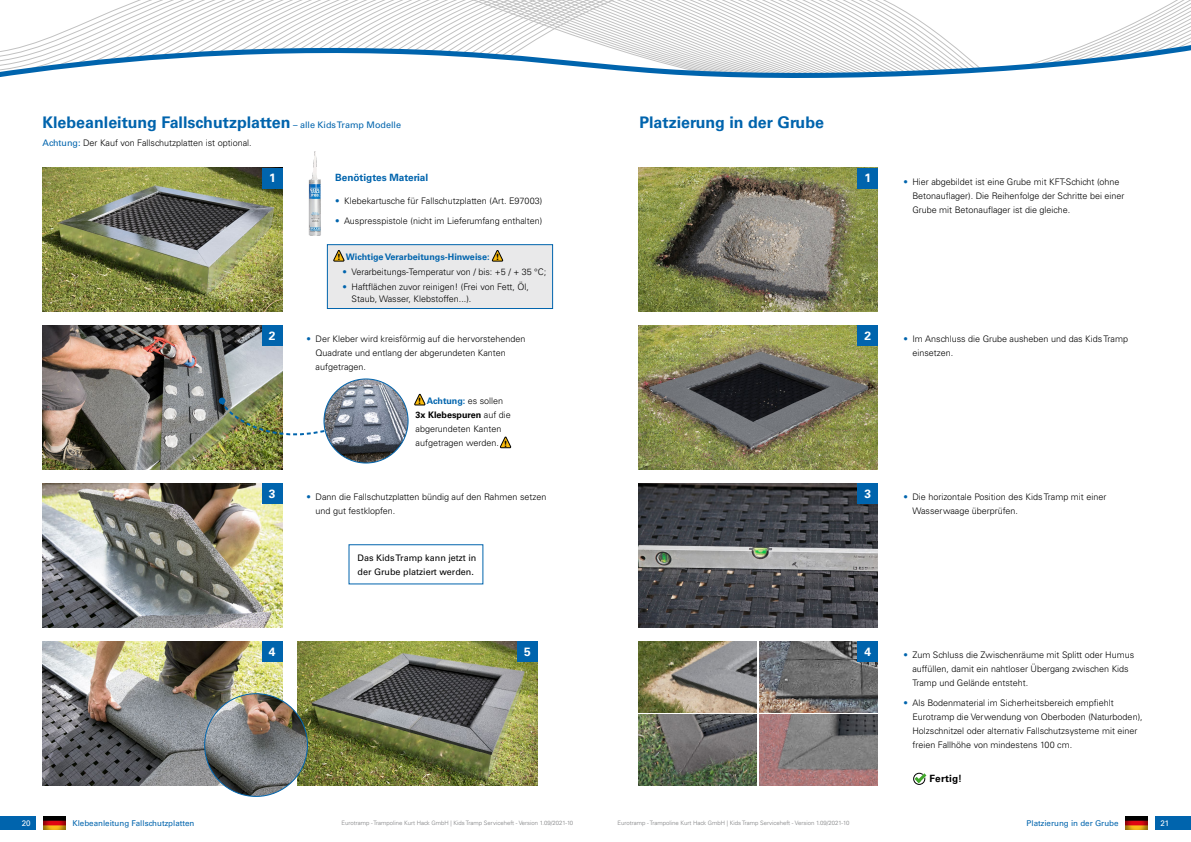
<style>
.page{position:relative;width:1191px;height:842px;background:#fff}
.page>*{position:absolute;margin:0;border:0;box-sizing:border-box;transform-origin:0 0}
.t1{font:700 16px "Univers LT Std";color:#0064ad}
.t2{font:700 12px "Univers LT Std";color:#fff}
.t3{font:700 10px "Univers LT Std";color:#0064ad}
.t4{font:700 10px "Univers LT Std";letter-spacing:.01em;color:#000}
.t5{font:300 9px/14px "Univers LT Std";color:#000}
.t6{font:9px/14px "Univers LT Std";color:#000}
.t7{font:700 9px "Univers LT Std";color:#0064ad}
.t8{font:9px "Brothers OT";color:#000}
.t9{font:8px "Univers LT Std";color:#0064ad}
.t10{font:8px "Univers LT Std";color:#fff}
.t11{font:300 6px "Univers LT Std";color:#7b7c7e}
.s1{font-weight:400;font-size:9px}
.s2{font-weight:400;color:#0064ad}
.s3{color:#0064ad}
.s4{font-family:"Brothers OT";font-weight:400;color:#000}
.s5{font-weight:700;color:#0064ad}
.s6{font-weight:700}
</style>
<div class="page">
<div style="left:1155px;top:816px;width:36px;height:13px;background:#0064ad"></div>
<svg style="left:42px;top:0;width:1149px;height:40px"></svg>
<svg style="left:0;top:40px;width:1191px;height:38px"></svg>
<div style="left:0;top:816px;width:36px;height:13px;background:#0064ad"></div>
<img style="left:43px;top:816px;width:22px;height:13px">
<img style="left:1126px;top:816px;width:21px;height:13px">
<img style="left:759px;top:641px;width:119px;height:71px">
<img style="left:638px;top:325px;width:240px;height:145px">
<img style="left:638px;top:483px;width:240px;height:144px">
<img style="left:638px;top:168px;width:240px;height:144px">
<img style="left:43px;top:168px;width:239px;height:144px">
<img style="left:43px;top:641px;width:239px;height:144px">
<img style="left:298px;top:641px;width:240px;height:144px">
<img style="left:43px;top:325px;width:239px;height:145px">
<img style="left:638px;top:641px;width:119px;height:71px">
<img style="left:759px;top:714px;width:119px;height:71px">
<img style="left:638px;top:714px;width:119px;height:71px">
<img style="left:42px;top:483px;width:240px;height:144px">
<div style="left:857px;top:168px;width:21px;height:20px;background:#0064ad"></div>
<div style="left:262px;top:168px;width:20px;height:20px;background:#0064ad"></div>
<div style="left:262px;top:641px;width:20px;height:21px;background:#0064ad"></div>
<div style="left:517px;top:641px;width:21px;height:21px;background:#0064ad"></div>
<div style="left:857px;top:325px;width:21px;height:21px;background:#0064ad"></div>
<div style="left:262px;top:325px;width:20px;height:21px;background:#0064ad"></div>
<div style="left:857px;top:641px;width:21px;height:21px;background:#0064ad"></div>
<div style="left:857px;top:483px;width:21px;height:21px;background:#0064ad"></div>
<div style="left:262px;top:483px;width:20px;height:21px;background:#0064ad"></div>
<img style="left:219px;top:398px;width:114px;height:50px">
<img style="left:324px;top:379px;width:84px;height:84px;border-radius:42px">
<svg style="left:414px;top:394px;width:11px;height:11px"></svg>
<svg style="left:500px;top:437px;width:11px;height:11px"></svg>
<div style="left:913px;top:773px;width:12px;height:12px;border:1px solid #000;border-radius:50%"></div>
<svg style="left:914px;top:773px;width:12px;height:10px"></svg>
<div style="left:327px;top:244px;width:226px;height:65px;background:#e9e9ea;border:1px solid #0064ad"></div>
<img style="left:308px;top:151px;width:13px;height:84px">
<img style="left:205px;top:694px;width:102px;height:102px;border-radius:51px">
<svg style="left:333px;top:250px;width:11px;height:12px"></svg>
<svg style="left:491px;top:250px;width:12px;height:12px"></svg>
<h1 class="t1" style="left:43px;top:113px;width:360px">Klebeanleitung Fallschutzplatten <span class="s1">– alle Kids Tramp Modelle</span></h1>
<h1 class="t1" style="left:639px;top:113px;width:186px">Platzierung in der Grube</h1>
<p class="t5" style="left:43px;top:136px;width:211px"><span class="s2">Achtung:</span> Der Kauf von Fallschutzplatten ist optional.</p>
<h2 class="t2" style="left:269px;top:171px;width:8px">1</h2>
<h2 class="t2" style="left:864px;top:171px;width:8px">1</h2>
<p class="t3" style="left:335px;top:172px;width:95px">Benötigtes Material</p>
<p class="t5" style="left:335px;top:194px;width:208px"><span class="s3">•</span> Klebekartusche für Fallschutzplatten (Art. E97003)</p>
<p class="t5" style="left:335px;top:213px;width:209px"><span class="s3">•</span> Auspresspistole (nicht im Lieferumfang enthalten)</p>
<p class="t7" style="left:337px;top:251px;width:163px"><span class="s4">!</span> Wichtige Verarbeitungs-Hinweise: <span class="s4">!</span></p>
<p class="t5" style="left:342px;top:265px;width:205px"><span class="s3">•</span> Verarbeitungs-Temperatur von / bis: +5 / + 35 °C;</p>
<p class="t5" style="left:351px;top:280px;width:179px;line-height:12px;text-indent:-9px"><span class="s3">•</span> Haftflächen zuvor reinigen! (Frei von Fett, Öl,<br>Staub, Wasser, Klebstoffen...).</p>
<h2 class="t2" style="left:269px;top:329px;width:8px">2</h2>
<h2 class="t2" style="left:864px;top:329px;width:8px">2</h2>
<p class="t5" style="left:315px;top:332px;width:212px;text-indent:-9px"><span class="s3">•</span> Der Kleber wird kreisförmig auf die hervorstehenden<br>Quadrate und entlang der abgerundeten Kanten aufgetragen.</p>
<p class="t5" style="left:415px;top:394px;width:97px;text-indent:11px"><span class="s5">Achtung:</span> es sollen<br><span class="s6">3x Klebespuren</span> auf die abgerundeten Kanten aufgetragen werden.</p>
<p class="t8" style="left:418px;top:397px;width:5px">!</p>
<p class="t8" style="left:504px;top:439px;width:5px">!</p>
<h2 class="t2" style="left:269px;top:487px;width:8px">3</h2>
<h2 class="t2" style="left:864px;top:487px;width:8px">3</h2>
<p class="t5" style="left:315px;top:490px;width:232px;text-indent:-9px"><span class="s3">•</span> Dann die Fallschutzplatten bündig auf den Rahmen setzen und gut festklopfen.</p>
<p class="t6" style="left:358px;top:550px;width:120px">Das Kids Tramp kann jetzt in der Grube platziert werden.</p>
<h2 class="t2" style="left:269px;top:644px;width:8px">4</h2>
<h2 class="t2" style="left:524px;top:644px;width:8px">5</h2>
<h2 class="t2" style="left:864px;top:644px;width:8px">4</h2>
<p class="t5" style="left:912px;top:174px;width:214px;text-indent:-9px"><span class="s3">•</span> Hier abgebildet ist eine Grube mit KFT-Schicht (ohne<br>Betonauflager). Die Reihenfolge der Schritte bei einer<br>Grube mit Betonauflager ist die gleiche.</p>
<p class="t5" style="left:912px;top:332px;width:217px;text-indent:-9px"><span class="s3">•</span> Im Anschluss die Grube ausheben und das Kids Tramp einsetzen.</p>
<p class="t5" style="left:912px;top:490px;width:195px;text-indent:-9px"><span class="s3">•</span> Die horizontale Position des Kids Tramp mit einer<br>Wasserwaage überprüfen.</p>
<p class="t5" style="left:912px;top:648px;width:223px;text-indent:-9px"><span class="s3">•</span> Zum Schluss die Zwischenräume mit Splitt oder Humus auffüllen, damit ein nahtloser Übergang zwischen Kids<br>Tramp und Gelände entsteht.</p>
<p class="t5" style="left:912px;top:695px;width:232px;text-indent:-9px"><span class="s3">•</span> Als Bodenmaterial im Sicherheitsbereich empfiehlt Eurotramp die Verwendung von Oberboden (Naturboden), Holzschnitzel oder alternativ Fallschutzsysteme mit einer freien Fallhöhe von mindestens 100 cm.</p>
<p class="t4" style="left:929px;top:772px;width:34px">Fertig!</p>
<p class="t10" style="left:22px;top:818px;width:11px">20</p>
<p class="t9" style="left:72px;top:818px;width:123px">Klebeanleitung Fallschutzplatten</p>
<p class="t11" style="left:341px;top:819px;width:233px">Eurotramp - Trampoline Kurt Hack GmbH | Kids Tramp Serviceheft - Version 1.09/2021-10</p>
<p class="t11" style="left:617px;top:819px;width:233px">Eurotramp - Trampoline Kurt Hack GmbH | Kids Tramp Serviceheft - Version 1.09/2021-10</p>
<p class="t9" style="left:1026px;top:818px;width:94px">Platzierung in der Grube</p>
<p class="t10" style="left:1160px;top:818px;width:10px">21</p>
</div>
